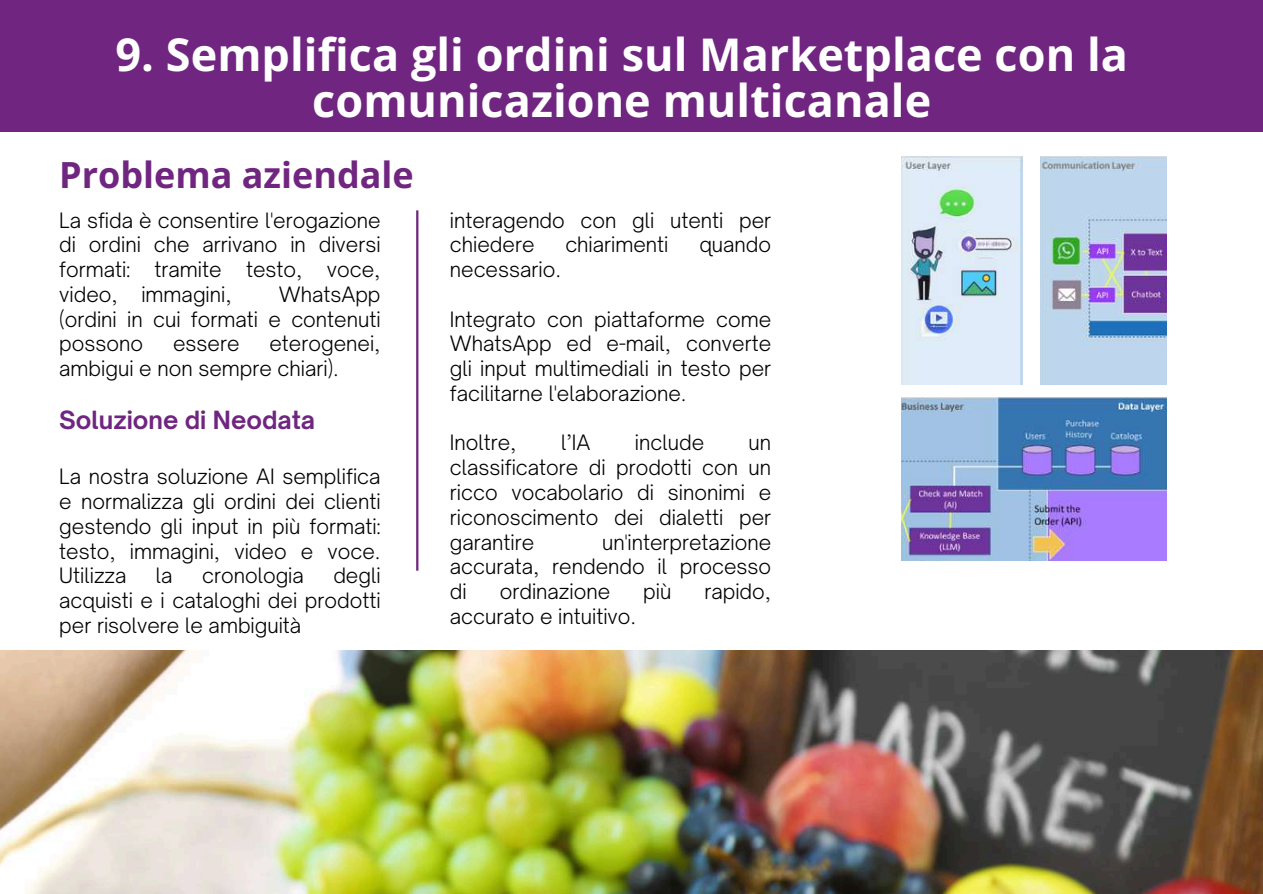
<style>
.page{position:relative;width:1263px;height:894px;background:#fff}
.page>*{position:absolute;margin:0;border:0;box-sizing:border-box;transform-origin:0 0}
.t1{font:700 45px/46.2px "Open Sans";color:#fff;text-align:center}
.t2{font:700 36px "Open Sans";color:#702580}
.t3{font:700 24px "Open Sauce One";color:#702580}
.t4{font:300 20.25px/24.8px "Open Sauce One";color:#000;text-align:justify}
</style>
<div class="page">
<div style="left:0;top:0;width:1263px;height:132px;background:#702580"></div>
<img style="left:0;top:650px;width:1263px;height:243px">
<hr style="left:416px;top:210px;width:2px;height:360px;background:#702580">
<img style="left:902px;top:156px;width:120px;height:229px">
<img style="left:1041px;top:156px;width:126px;height:229px">
<img style="left:902px;top:397px;width:264px;height:163px">
<h1 class="t1" style="left:115px;top:31px;width:1014px">9. Semplifica gli ordini sul Marketplace con la comunicazione multicanale</h1>
<h2 class="t2" style="left:59px;top:149px;width:356px">Problema aziendale</h2>
<p class="t4" style="left:59px;top:207px;width:323px">La sfida è consentire l'erogazione di ordini che arrivano in diversi formati: tramite testo, voce, video, immagini,</p>
<p class="t4" style="left:59px;top:282px;width:323px;text-indent:220px">WhatsApp (ordini in cui formati e contenuti possono</p>
<p class="t4" style="left:59px;top:331px;width:323px;text-indent:210px">eterogenei, ambigui e non sempre chiari).</p>
<p class="t3" style="left:59px;top:405px;width:257px">Soluzione di Neodata</p>
<p class="t4" style="left:59px;top:464px;width:323px">La nostra soluzione AI semplifica e normalizza gli ordini dei clienti gestendo gli input in più formati: testo, immagini, video e voce.<br>Utilizza</p>
<p class="t4" style="left:173px;top:331px;width:68px">essere</p>
<p class="t4" style="left:59px;top:563px;width:323px;text-indent:274px">degli acquisti e i cataloghi dei prodotti per risolvere le ambiguità</p>
<p class="t4" style="left:156px;top:563px;width:18px">la</p>
<p class="t4" style="left:202px;top:563px;width:103px">cronologia</p>
<p class="t4" style="left:450px;top:207px;width:323px">interagendo con gli utenti per chiedere</p>
<p class="t4" style="left:565px;top:232px;width:105px">chiarimenti</p>
<p class="t4" style="left:699px;top:232px;width:73px">quando</p>
<p class="t4" style="left:450px;top:257px;width:113px">necessario.</p>
<p class="t4" style="left:450px;top:306px;width:323px">Integrato con piattaforme come WhatsApp ed e-mail, converte gli input multimediali in testo per facilitarne l'elaborazione.</p>
<p class="t4" style="left:450px;top:430px;width:68px">Inoltre,</p>
<p class="t4" style="left:561px;top:430px;width:31px">l’IA</p>
<p class="t4" style="left:635px;top:430px;width:71px">include</p>
<p class="t4" style="left:450px;top:430px;width:323px;text-indent:299px">un classificatore di prodotti con un ricco vocabolario di sinonimi e riconoscimento dei dialetti per garantire</p>
<p class="t4" style="left:450px;top:529px;width:323px;text-indent:152px">un'interpretazione accurata, rendendo il processo di</p>
<p class="t4" style="left:500px;top:579px;width:112px">ordinazione</p>
<p class="t4" style="left:643px;top:579px;width:30px">più</p>
<p class="t4" style="left:704px;top:579px;width:68px">rapido,</p>
<p class="t4" style="left:450px;top:603px;width:188px">accurato e intuitivo.</p>
</div>
